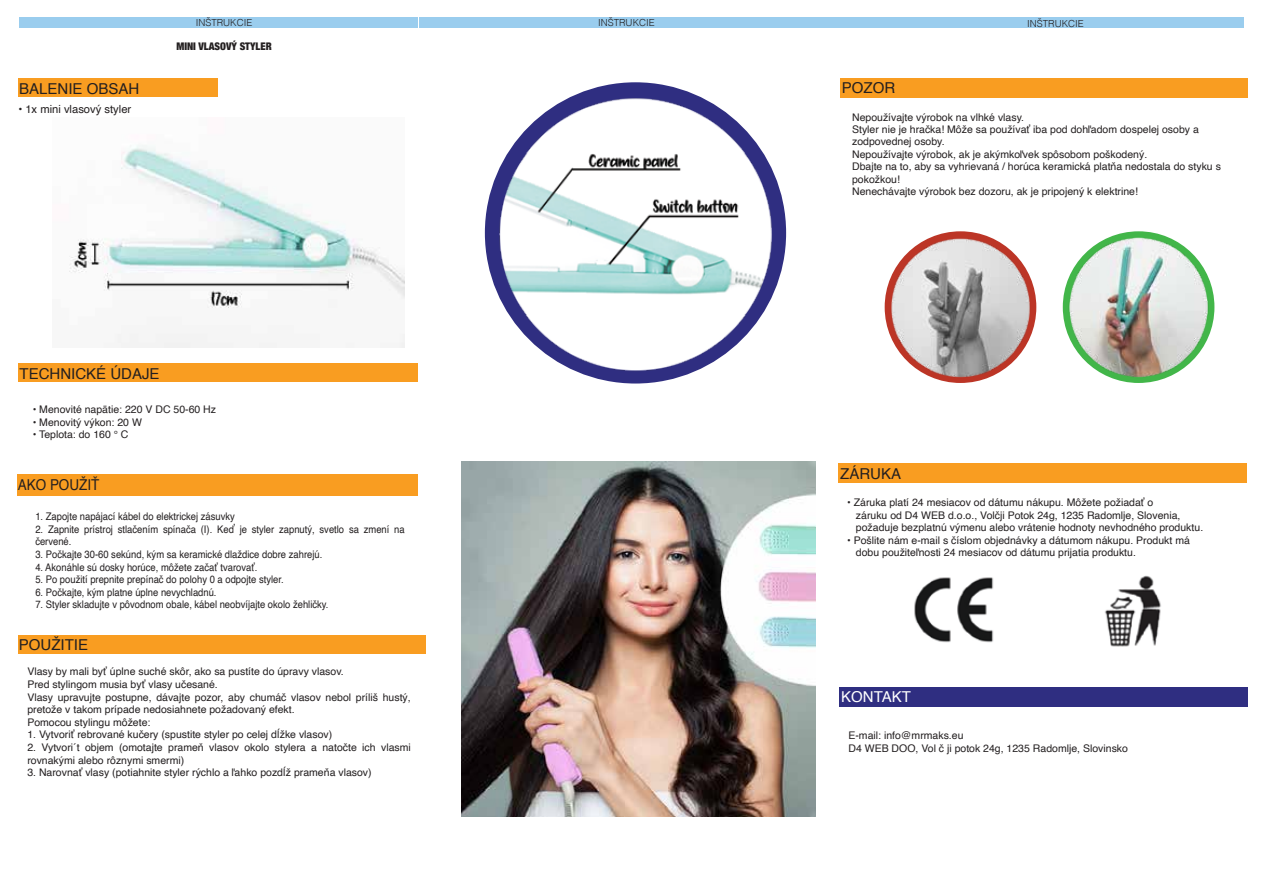
<style>
.page{position:relative;width:1263px;height:893px;background:#fff}
.page>*{position:absolute;margin:0;border:0;box-sizing:border-box;transform-origin:0 0}
.t1{font:15px "Helvetica";color:#231f20}
.t2{font:15px "Helvetica";color:#231f20;scale:.9 1}
.t3{font:15px "Helvetica";color:#fff}
.t4{font:11.25px "Helvetica";color:#231f20}
.t5{font:10.5px/12.6px "Helvetica";color:#231f20}
.t6{font:10.5px/12.6px "Helvetica";color:#231f20;scale:.9 1}
.t7{font:900 condensed 10.5px "Helvetica Neue";color:#231f20}
.t8{font:300 9.75px "Helvetica";color:#231f20}
</style>
<div class="page">
<div style="left:19px;top:78px;width:199px;height:19px;background:#f99d21"></div>
<div style="left:19px;top:363px;width:399px;height:19px;background:#f99d21"></div>
<div style="left:19px;top:17px;width:399px;height:11px;background:#9acdee"></div>
<div style="left:419px;top:17px;width:417px;height:11px;background:#9acdee"></div>
<div style="left:18px;top:475px;width:400px;height:21px;background:#f99d21"></div>
<div style="left:836px;top:18px;width:408px;height:10px;background:#9acdee"></div>
<div style="left:18px;top:634px;width:407px;height:19px;background:#f99d21"></div>
<div style="left:840px;top:78px;width:408px;height:20px;background:#f99d21"></div>
<div style="left:838px;top:464px;width:409px;height:19px;background:#f99d21"></div>
<div style="left:839px;top:687px;width:408px;height:20px;background:#2f2e81"></div>
<img style="left:1104px;top:575px;width:57px;height:72px">
<img style="left:914px;top:577px;width:80px;height:66px">
<img style="left:69px;top:145px;width:336px;height:203px">
<img style="left:484px;top:82px;width:303px;height:302px">
<img style="left:1062px;top:231px;width:153px;height:152px">
<img style="left:884px;top:231px;width:153px;height:152px">
<img style="left:461px;top:462px;width:355px;height:354px">
<h1 class="t1" style="left:19px;top:77px;width:122px">BALENIE OBSAH</h1>
<p class="t4" style="left:18px;top:100px;width:114px">• 1x mini vlasový styler</p>
<p class="t8" style="left:196px;top:14px;width:58px">INŠTRUKCIE</p>
<p class="t7" style="left:176px;top:38px;width:97px">MINI VLASOVÝ STYLER</p>
<h1 class="t1" style="left:20px;top:362px;width:142px">TECHNICKÉ ÚDAJE</h1>
<p class="t5" style="left:33px;top:403px;width:185px">• Menovité napätie: 220 V DC 50-60 Hz</p>
<p class="t5" style="left:33px;top:416px;width:111px">• Menovitý výkon: 20 W</p>
<p class="t5" style="left:33px;top:428px;width:97px">• Teplota: do 160 ° C</p>
<h1 class="t2" style="left:18px;top:473px;width:92px">AKO POUŽIŤ</h1>
<p class="t6" style="left:35px;top:510px;width:223px">1. Zapojte napájací kábel do elektrickej zásuvky</p>
<p class="t6" style="left:35px;top:523px;width:412px">2. Zapnite prístroj stlačením spínača (I). Keď je styler zapnutý, svetlo sa zmení na červené.</p>
<p class="t6" style="left:35px;top:548px;width:320px">3. Počkajte 30-60 sekúnd, kým sa keramické dlaždice dobre zahrejú.</p>
<p class="t6" style="left:35px;top:561px;width:248px">4. Akonáhle sú dosky horúce, môžete začať tvarovať.</p>
<p class="t6" style="left:35px;top:573px;width:277px">5. Po použití prepnite prepínač do polohy 0 a odpojte styler.</p>
<p class="t6" style="left:35px;top:586px;width:203px">6. Počkajte, kým platne úplne nevychladnú.</p>
<p class="t6" style="left:35px;top:599px;width:327px">7. Styler skladujte v pôvodnom obale, kábel neobvíjajte okolo žehličky.</p>
<h1 class="t1" style="left:19px;top:633px;width:71px">POUŽITIE</h1>
<p class="t5" style="left:27px;top:666px;width:385px">Vlasy by mali byť úplne suché skôr, ako sa pustíte do úpravy vlasov.<br>Pred stylingom musia byť vlasy učesané.<br>Vlasy upravujte postupne, dávajte pozor, aby chumáč vlasov nebol príliš hustý, pretože v takom prípade nedosiahnete požadovaný efekt.<br>Pomocou stylingu môžete:</p>
<p class="t5" style="left:27px;top:729px;width:306px">1. Vytvoriť rebrované kučery (spustite styler po celej dĺžke vlasov)</p>
<p class="t5" style="left:27px;top:741px;width:385px">2. Vytvori´t objem (omotajte prameň vlasov okolo stylera a natočte ich vlasmi rovnakými alebo rôznymi smermi)</p>
<p class="t5" style="left:27px;top:766px;width:346px">3. Narovnať vlasy (potiahnite styler rýchlo a ľahko pozdĺž prameňa vlasov)</p>
<p class="t8" style="left:598px;top:14px;width:58px">INŠTRUKCIE</p>
<h1 class="t1" style="left:842px;top:76px;width:55px">POZOR</h1>
<p class="t8" style="left:1027px;top:15px;width:58px">INŠTRUKCIE</p>
<p class="t5" style="left:852px;top:111px;width:370px">Nepoužívajte výrobok na vlhké vlasy.<br>Styler nie je hračka! Môže sa používať iba pod dohľadom dospelej osoby a zodpovednej osoby.<br>Nepoužívajte výrobok, ak je akýmkoľvek spôsobom poškodený.<br>Dbajte na to, aby sa vyhrievaná / horúca keramická platňa nedostala do styku s pokožkou!<br>Nenechávajte výrobok bez dozoru, ak je pripojený k elektrine!</p>
<h1 class="t1" style="left:840px;top:462px;width:62px">ZÁRUKA</h1>
<p class="t5" style="left:856px;top:496px;width:349px;text-indent:-9px">• Záruka platí 24 mesiacov od dátumu nákupu. Môžete požiadať o<br>záruku od D4 WEB d.o.o., Volčji Potok 24g, 1235 Radomlje, Slovenia, požaduje bezplatnú výmenu alebo vrátenie hodnoty nevhodného produktu.</p>
<p class="t5" style="left:856px;top:534px;width:335px;text-indent:-9px">• Pošlite nám e-mail s číslom objednávky a dátumom nákupu. Produkt má dobu použiteľnosti 24 mesiacov od dátumu prijatia produktu.</p>
<h1 class="t3" style="left:841px;top:685px;width:71px">KONTAKT</h1>
<p class="t5" style="left:848px;top:730px;width:281px">E-mail: info@mrmaks.eu<br>D4 WEB DOO, Vol č ji potok 24g, 1235 Radomlje, Slovinsko</p>
</div>
